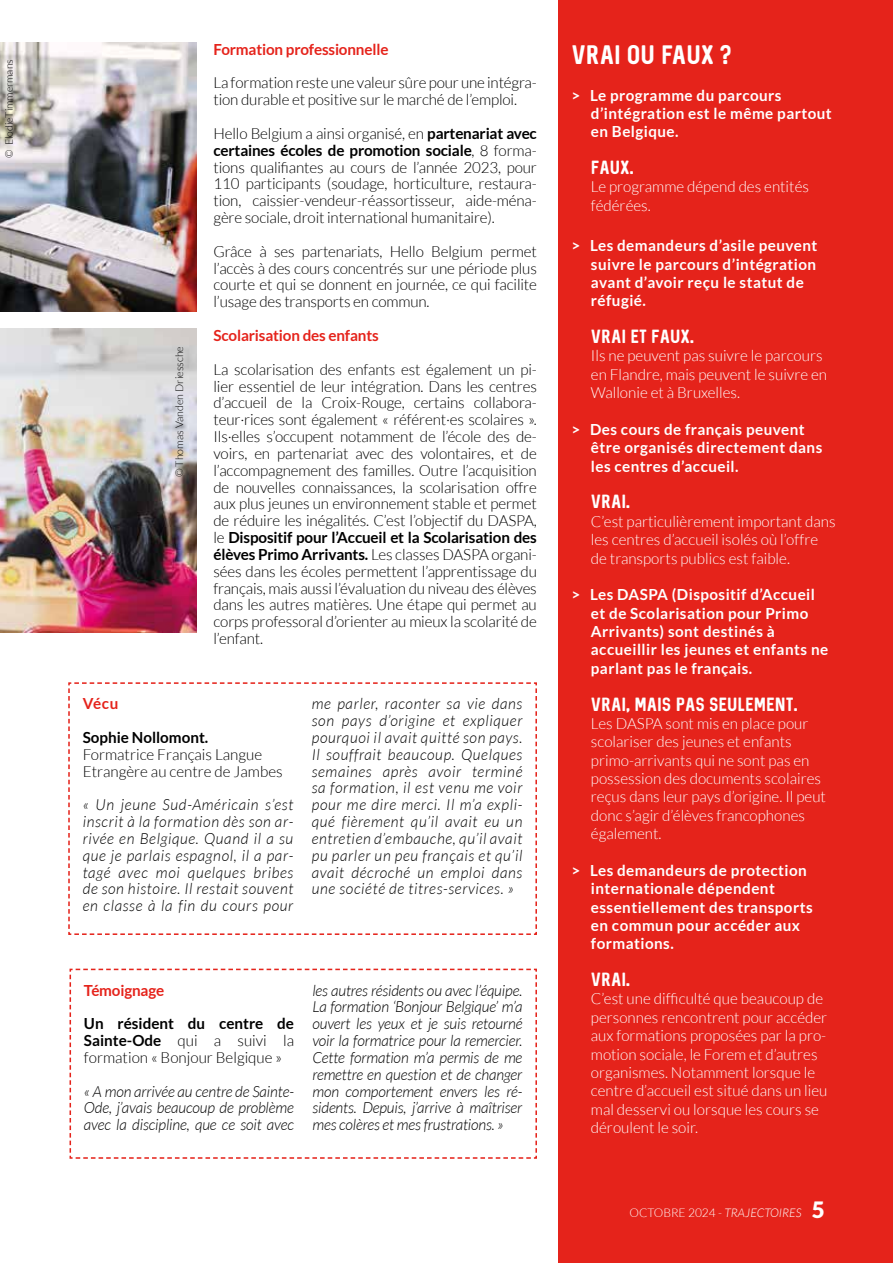
<style>
.page{position:relative;width:893px;height:1263px;background:#fff}
.page>*{position:absolute;margin:0;border:0;box-sizing:border-box;transform-origin:0 0}
.t1{font:21.45px "Sequel Neue";color:#fff}
.t2{font:300 15.3px/16.8px "Lato";letter-spacing:-.01em;color:#000;text-align:justify}
.t3{font:italic 300 15.3px/16.8px "Lato";letter-spacing:.005em;color:#000;text-align:justify}
.t4{font:300 15.3px/18.3px "Lato";color:#fff}
.t5{font:700 15.3px/18.3px "Lato";letter-spacing:.03em;color:#fff}
.t6{font:700 15.3px "Lato";letter-spacing:-.01em;color:#e5231b}
.t7{font:15.3px "Sequel Neue";color:#fff}
.t8{font:700 15.3px "Lato";color:#000}
.t9{font:300 12px "Lato";color:#fff}
.t10{font:300 10.65px "Lato";color:#000}
.t11{font:300 10.35px "Lato";color:#000}
.s1{font-weight:700}
.s2{font-style:italic}
.s3{font-weight:900;font-size:22.5px}
</style>
<div class="page">
<div style="left:558px;top:0;width:335px;height:1263px;background:#e5231b"></div>
<svg style="left:68px;top:682px;width:469px;height:253px"></svg>
<svg style="left:69px;top:968px;width:468px;height:191px"></svg>
<img style="left:0;top:42px;width:196px;height:270px">
<img style="left:0;top:329px;width:196px;height:303px">
<p class="t11" style="left:3px;top:158px;width:100px;rotate:-90deg">© ElodieTimmermans</p>
<p class="t10" style="left:174px;top:477px;width:133px;rotate:-90deg">© Thomas Vanden Driessche</p>
<p class="t6" style="left:213px;top:40px;width:176px">Formation professionnelle</p>
<p class="t2" style="left:213px;top:75px;width:325px">La formation reste une valeur sûre pour une intégra&shy;tion durable et positive sur le marché de l’emploi.</p>
<p class="t2" style="left:213px;top:125px;width:325px">Hello Belgium a ainsi organisé, en <span class="s1">partenariat avec certaines écoles de promotion sociale</span>, 8 forma&shy;tions qualifiantes au cours de l’année 2023, pour 110 participants (soudage, horticulture, restaura&shy;tion, caissier-vendeur-réassortisseur, aide-ména&shy;gère sociale, droit international humanitaire).</p>
<p class="t2" style="left:213px;top:243px;width:325px">Grâce à ses partenariats, Hello Belgium permet l’accès à des cours concentrés sur une période plus courte et qui se donnent en journée, ce qui facilite l’usage des transports en commun.</p>
<p class="t6" style="left:213px;top:327px;width:167px">Scolarisation des enfants</p>
<p class="t2" style="left:213px;top:361px;width:325px">La scolarisation des enfants est également un pi&shy;lier essentiel de leur intégration. Dans les centres d’accueil de la Croix-Rouge, certains collabora&shy;teur·rices sont également « référent·es scolaires ».<br>Ils·elles s’occupent notamment de l’école des de&shy;voirs, en partenariat avec des volontaires, et de l’accompagnement des familles. Outre l’acquisition de nouvelles connaissances, la scolarisation offre aux plus jeunes un environnement stable et permet de réduire les inégalités. C’est l’objectif du DASPA, le <span class="s1">Dispositif pour l’Accueil et la Scolarisation des élèves Primo Arrivants.</span> Les classes DASPA organi&shy;sées dans les écoles permettent l’apprentissage du français, mais aussi l’évaluation du niveau des élèves dans les autres matières. Une étape qui permet au corps professoral d’orienter au mieux la scolarité de l’enfant.</p>
<p class="t6" style="left:83px;top:695px;width:37px">Vécu</p>
<p class="t8" style="left:83px;top:728px;width:127px">Sophie Nollomont.</p>
<p class="t2" style="left:83px;top:746px;width:201px">Formatrice Français Langue<br>Etrangère au centre de Jambes</p>
<p class="t3" style="left:83px;top:797px;width:212px">« Un jeune Sud-Américain s’est inscrit à la formation dès son ar&shy;rivée en Belgique. Quand il a su que je parlais espagnol, il a par&shy;tagé avec moi quelques bribes de son histoire. Il restait souvent en classe à la fin du cours pour</p>
<p class="t3" style="left:312px;top:696px;width:212px">me parler, raconter sa vie dans son pays d’origine et expliquer pourquoi il avait quitté son pays.<br>Il souffrait beaucoup. Quelques semaines après avoir terminé sa formation, il est venu me voir pour me dire merci. Il m’a expli&shy;qué fièrement qu’il avait eu un entretien d’embauche, qu’il avait pu parler un peu français et qu’il avait décroché un emploi dans une société de titres-services. »</p>
<p class="t6" style="left:84px;top:981px;width:82px">Témoignage</p>
<p class="t2" style="left:84px;top:1015px;width:212px"><span class="s1">Un résident du centre de Sainte-Ode</span> qui a suivi la formation « Bonjour Belgique »</p>
<p class="t3" style="left:84px;top:1083px;width:212px">« A mon arrivée au centre de Sainte-Ode, j’avais beaucoup de problème avec la discipline, que ce soit avec</p>
<p class="t3" style="left:312px;top:982px;width:212px">les autres résidents ou avec l’équipe.<br>La formation ‘Bonjour Belgique’ m’a ouvert les yeux et je suis retourné voir la formatrice pour la remercier.<br>Cette formation m’a permis de me remettre en question et de changer mon comportement envers les ré&shy;sidents. Depuis, j’arrive à maîtriser mes colères et mes frustrations. »</p>
<h1 class="t1" style="left:571px;top:40px;width:161px">VRAI OU FAUX ?</h1>
<p class="t5" style="left:591px;top:86px;width:242px;text-indent:-19px">&gt; Le programme du parcours d’intégration est le même partout en Belgique.</p>
<p class="t7" style="left:591px;top:157px;width:44px">FAUX.</p>
<p class="t4" style="left:591px;top:178px;width:220px">Le programme dépend des entités fédérées.</p>
<p class="t5" style="left:591px;top:236px;width:228px;text-indent:-19px">&gt; Les demandeurs d’asile peuvent suivre le parcours d’intégration avant d’avoir reçu le statut de réfugié.</p>
<p class="t7" style="left:591px;top:326px;width:105px">VRAI ET FAUX.</p>
<p class="t4" style="left:591px;top:347px;width:238px">Ils ne peuvent pas suivre le parcours en Flandre, mais peuvent le suivre en<br>Wallonie et à Bruxelles.</p>
<p class="t5" style="left:591px;top:420px;width:233px;text-indent:-19px">&gt; Des cours de français peuvent être organisés directement dans les centres d’accueil.</p>
<p class="t7" style="left:591px;top:491px;width:41px">VRAI.</p>
<p class="t4" style="left:591px;top:512px;width:246px">C’est particulièrement important dans les centres d’accueil isolés où l’offre de transports publics est faible.</p>
<p class="t5" style="left:591px;top:585px;width:239px;text-indent:-19px">&gt; Les DASPA (Dispositif d’Accueil et de Scolarisation pour Primo<br>Arrivants) sont destinés à accueillir les jeunes et enfants ne parlant pas le français.</p>
<p class="t7" style="left:591px;top:693px;width:208px">VRAI, MAIS PAS SEULEMENT.</p>
<p class="t4" style="left:591px;top:714px;width:237px">Les DASPA sont mis en place pour scolariser des jeunes et enfants primo-arrivants qui ne sont pas en possession des documents scolaires reçus dans leur pays d’origine. Il peut donc s’agir d’élèves francophones également.</p>
<p class="t5" style="left:591px;top:861px;width:223px;text-indent:-19px">&gt; Les demandeurs de protection internationale dépendent essentiellement des transports en commun pour accéder aux formations.</p>
<p class="t7" style="left:591px;top:969px;width:41px">VRAI.</p>
<p class="t4" style="left:591px;top:990px;width:238px">C’est une difficulté que beaucoup de personnes rencontrent pour accéder aux formations proposées par la pro&shy;motion sociale, le Forem et d’autres organismes. Notamment lorsque le centre d’accueil est situé dans un lieu mal desservi ou lorsque les cours se déroulent le soir.</p>
<p class="t9" style="left:629px;top:1206px;width:197px">OCTOBRE 2024 - <span class="s2">TRAJECTOIRES</span> <span class="s3">5</span></p>
</div>
